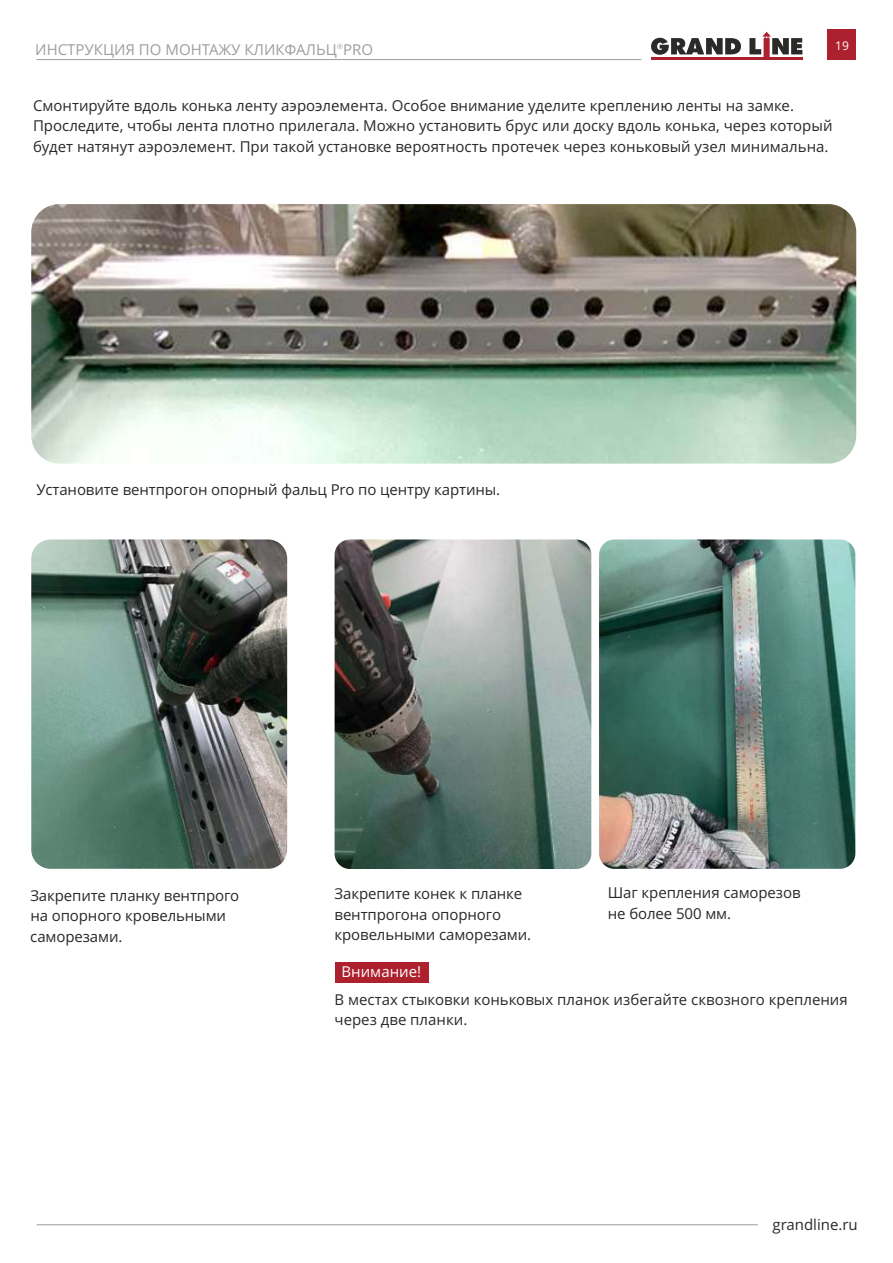
<style>
.page{position:relative;width:893px;height:1263px;background:#fff}
.page>*{position:absolute;margin:0;border:0;box-sizing:border-box;transform-origin:0 0}
.t1{font:15px/20.4px "Open Sans";color:#2b2a29}
.t2{font:15px "Open Sans";color:#9d9e9e}
.t3{font:15px "Open Sans";color:#fefefe}
.t4{font:12px "Open Sans";color:#fefefe}
.t5{font:7.5px "Red Ring";color:#9d9e9e}
</style>
<div class="page">
<img style="left:31px;top:204px;width:825px;height:260px;border-radius:28px">
<hr style="left:37px;top:1224px;width:721px;height:1px;background:#9d9e9e">
<hr style="left:651px;top:57px;width:151px;height:3px;background:#ac212d">
<svg style="left:749px;top:32px;width:53px;height:25px"></svg>
<svg style="left:651px;top:38px;width:90px;height:17px"></svg>
<hr style="left:37px;top:59px;width:604px;height:1px;background:#9d9e9e">
<div style="left:828px;top:29px;width:28px;height:31px;background:#ac212d"></div>
<img style="left:31px;top:539px;width:256px;height:330px;border-radius:19px">
<img style="left:335px;top:539px;width:256px;height:330px;border-radius:15px">
<img style="left:599px;top:539px;width:256px;height:330px;border-radius:15px">
<div style="left:335px;top:962px;width:93px;height:20px;background:#ac212d"></div>
<p class="t5" style="left:337px;top:44px;width:8px">®</p>
<p class="t4" style="left:835px;top:41px;width:15px">19</p>
<p class="t2" style="left:35px;top:43px;width:339px">ИНСТРУКЦИЯ ПО МОНТАЖУ КЛИКФАЛЬЦ PRO</p>
<p class="t1" style="left:33px;top:97px;width:801px">Смонтируйте вдоль конька ленту аэроэлемента. Особое внимание уделите креплению ленты на замке.<br>Проследите, чтобы лента плотно прилегала. Можно установить брус или доску вдоль конька, через который будет натянут аэроэлемент. При такой установке вероятность протечек через коньковый узел минимальна.</p>
<p class="t1" style="left:37px;top:481px;width:465px">Установите вентпрогон опорный фальц Pro по центру картины.</p>
<p class="t1" style="left:30px;top:887px;width:211px">Закрепите планку вентпрого на опорного кровельными саморезами.</p>
<p class="t1" style="left:335px;top:885px;width:198px">Закрепите конек к планке вентпрогона опорного кровельными саморезами.</p>
<p class="t3" style="left:342px;top:966px;width:81px">Внимание!</p>
<p class="t1" style="left:608px;top:884px;width:194px">Шаг крепления саморезов не более 500 мм.</p>
<p class="t1" style="left:335px;top:990px;width:515px">В местах стыковки коньковых планок избегайте сквозного крепления через две планки.</p>
<p class="t1" style="left:772px;top:1216px;width:87px">grandline.ru</p>
</div>
